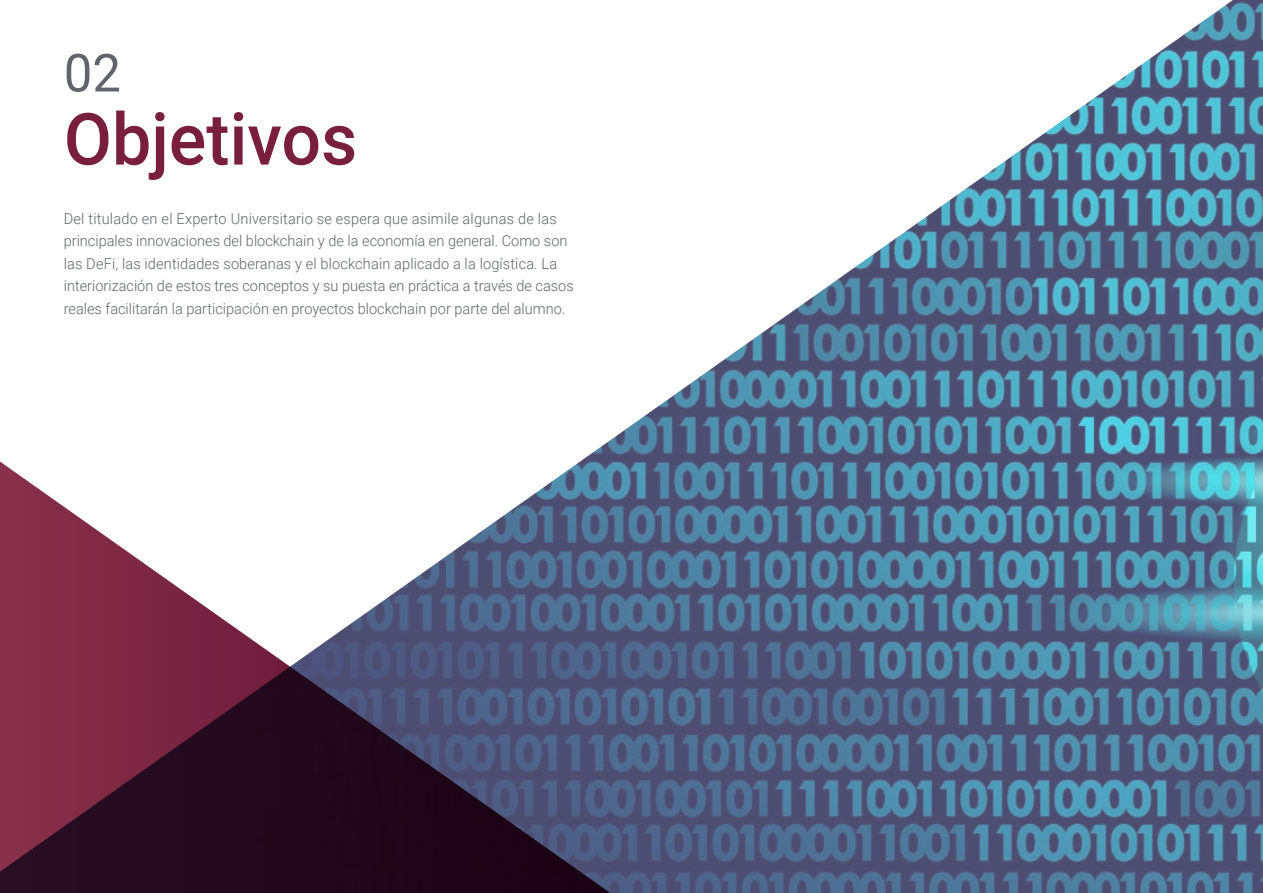
<style>
.page{position:relative;width:1263px;height:893px;background:#fff}
.page>*{position:absolute;margin:0;border:0;box-sizing:border-box;transform-origin:0 0}
.t1{font:500 72px "Roboto";color:#791e3c}
.t2{font:52.5px "Roboto";color:#61646a}
.t3{font:300 15px/22.5px "Roboto";color:#61646a}
</style>
<div class="page">
<img style="left:602px;top:0;width:661px;height:893px">
<svg style="left:0;top:446px;width:640px;height:447px"></svg>
<h2 class="t2" style="left:64px;top:36px;width:59px">02</h2>
<h1 class="t1" style="left:64px;top:89px;width:295px">Objetivos</h1>
<p class="t3" style="left:64px;top:207px;width:511px">Del titulado en el Experto Universitario se espera que asimile algunas de las principales innovaciones del blockchain y de la economía en general. Como son las DeFi, las identidades soberanas y el blockchain aplicado a la logística. La interiorización de estos tres conceptos y su puesta en práctica a través de casos reales facilitarán la participación en proyectos blockchain por parte del alumno.</p>
</div>
